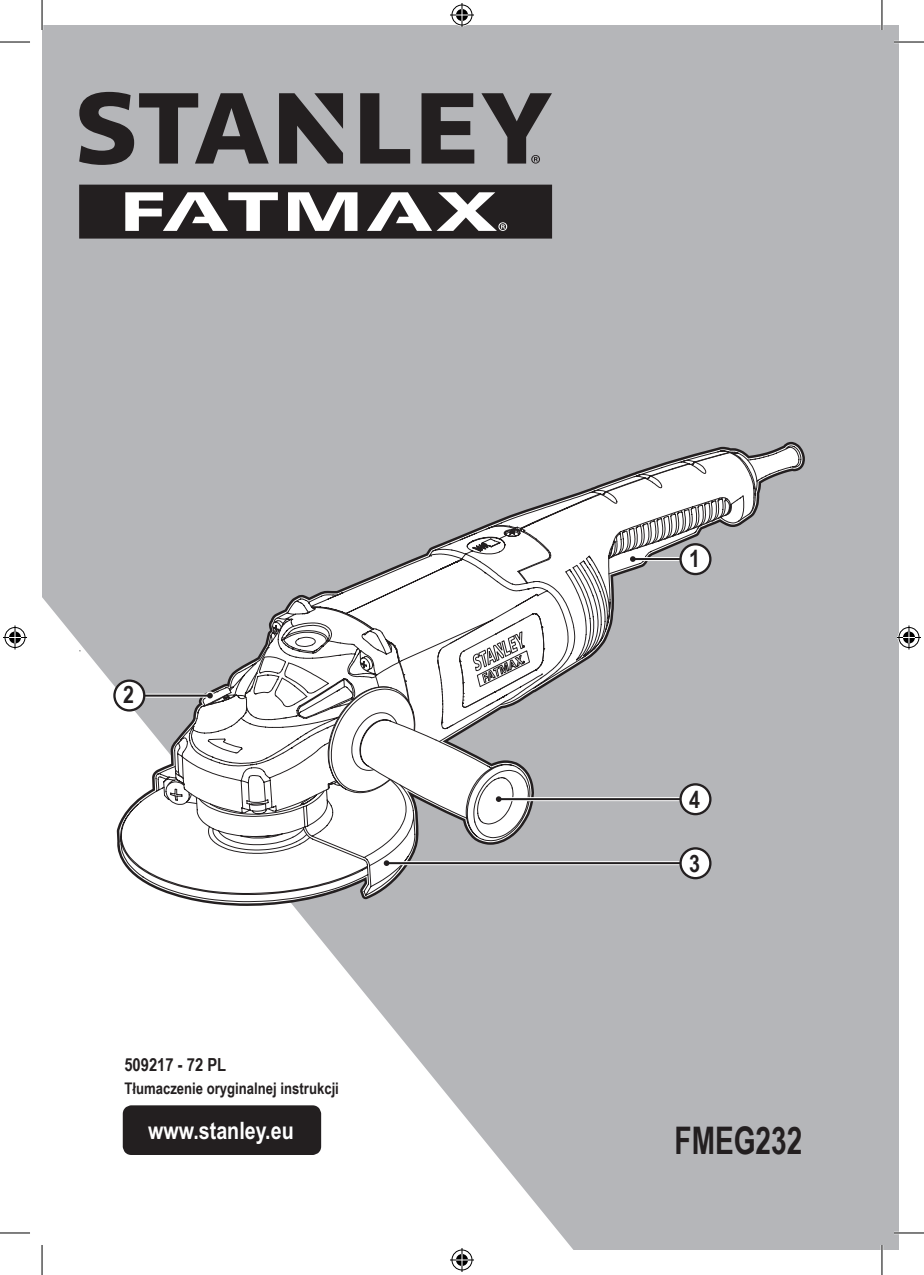
<style>
.page{position:relative;width:924px;height:1275px;background:#fff}
.page>*{position:absolute;margin:0;border:0;box-sizing:border-box;transform-origin:0 0}
.t1{font:700 38px "Arial Narrow";color:#231f20;scale:.9 1}
.t2{font:700 24px "Arial Narrow";color:#fff}
.t3{font:700 24px "Arial Narrow";color:#231f20}
.t4{font:700 18px "Arial Narrow";color:#231f20}
.t5{font:700 16px "Arial Narrow";color:#231f20}
</style>
<div class="page">
<div style="left:42px;top:25px;width:856px;height:1225px;background:#b5b6b9"></div>
<svg style="left:42px;top:597px;width:532px;height:653px"></svg>
<div style="left:126px;top:1108px;width:192px;height:44px;background:#231f20;border-radius:6px"></div>
<div style="left:123px;top:1105px;width:198px;height:50px;border:6px solid #231f20;border-radius:6px"></div>
<div style="left:79px;top:185px;width:473px;height:54px;background:#231f20"></div>
<svg style="left:279px;top:93px;width:64px;height:71px"></svg>
<svg style="left:421px;top:93px;width:53px;height:71px"></svg>
<svg style="left:360px;top:93px;width:50px;height:71px"></svg>
<svg style="left:79px;top:92px;width:189px;height:73px"></svg>
<svg style="left:481px;top:93px;width:70px;height:71px"></svg>
<svg style="left:288px;top:192px;width:69px;height:39px"></svg>
<svg style="left:125px;top:192px;width:153px;height:39px"></svg>
<svg style="left:367px;top:192px;width:140px;height:39px"></svg>
<svg style="left:117px;top:444px;width:685px;height:459px"></svg>
<svg style="left:428px;top:445px;width:372px;height:146px"></svg>
<svg style="left:748px;top:452px;width:9px;height:211px"></svg>
<svg style="left:449px;top:450px;width:299px;height:263px"></svg>
<svg style="left:120px;top:452px;width:618px;height:450px"></svg>
<hr style="left:632px;top:557px;width:58px;height:4px;background:#f3f3f3">
<div style="left:628px;top:555px;width:8px;height:8px;background:#fff;border-radius:50%"></div>
<svg style="left:630px;top:556px;width:5px;height:6px"></svg>
<hr style="left:632px;top:558px;width:58px;height:2px;background:#201d1e">
<div style="left:680px;top:544px;width:30px;height:30px;background:#fff;border-radius:50%"></div>
<div style="left:679px;top:543px;width:32px;height:32px;border:2px solid #231f20;border-radius:50%"></div>
<hr style="left:498px;top:797px;width:192px;height:4px;background:#eaeaea">
<hr style="left:498px;top:798px;width:192px;height:2px;background:#201d1e">
<div style="left:680px;top:784px;width:30px;height:30px;background:#fff;border-radius:50%"></div>
<div style="left:679px;top:783px;width:32px;height:32px;border:2px solid #231f20;border-radius:50%"></div>
<svg style="left:390px;top:861px;width:289px;height:4px"></svg>
<div style="left:382px;top:859px;width:8px;height:8px;background:#fff;border-radius:50%"></div>
<svg style="left:383px;top:860px;width:6px;height:6px"></svg>
<hr style="left:386px;top:862px;width:304px;height:2px;background:#201d1e">
<div style="left:680px;top:848px;width:30px;height:30px;background:#fff;border-radius:50%"></div>
<div style="left:679px;top:847px;width:32px;height:32px;border:2px solid #231f20;border-radius:50%"></div>
<svg style="left:145px;top:693px;width:29px;height:4px"></svg>
<svg style="left:174px;top:556px;width:373px;height:285px"></svg>
<hr style="left:134px;top:694px;width:76px;height:2px;background:#201d1e">
<div style="left:114px;top:680px;width:30px;height:30px;background:#fff;border-radius:50%"></div>
<div style="left:113px;top:679px;width:32px;height:32px;border:2px solid #231f20;border-radius:50%"></div>
<hr style="left:893px;top:41px;width:30px;height:2px;background:#fff">
<hr style="left:893px;top:1231px;width:30px;height:3px;background:#fff">
<hr style="left:880px;top:0;width:2px;height:30px;background:#fff">
<hr style="left:880px;top:1245px;width:2px;height:30px;background:#fff">
<hr style="left:0;top:42px;width:30px;height:1px;background:#000">
<hr style="left:893px;top:42px;width:30px;height:1px;background:#000">
<hr style="left:0;top:1232px;width:30px;height:1px;background:#000">
<hr style="left:893px;top:1232px;width:30px;height:1px;background:#000">
<hr style="left:42px;top:0;width:1px;height:30px;background:#000">
<hr style="left:42px;top:1245px;width:1px;height:30px;background:#000">
<hr style="left:881px;top:0;width:1px;height:30px;background:#000">
<hr style="left:881px;top:1245px;width:1px;height:30px;background:#000">
<svg style="left:450px;top:3px;width:24px;height:24px"></svg>
<svg style="left:450px;top:1248px;width:24px;height:24px"></svg>
<svg style="left:3px;top:625px;width:24px;height:24px"></svg>
<svg style="left:897px;top:625px;width:23px;height:24px"></svg>
<h2 class="t3" style="left:123px;top:676px;width:12px">2</h2>
<p class="t4" style="left:124px;top:1051px;width:103px">509217 - 72 PL</p>
<p class="t5" style="left:124px;top:1076px;width:216px">Tłumaczenie oryginalnej instrukcji</p>
<h2 class="t2" style="left:148px;top:1112px;width:147px">www.stanley.eu</h2>
<h2 class="t3" style="left:688px;top:541px;width:12px">1</h2>
<h2 class="t3" style="left:688px;top:781px;width:12px">4</h2>
<h2 class="t3" style="left:688px;top:845px;width:12px">3</h2>
<h1 class="t1" style="left:674px;top:1111px;width:144px">FMEG232</h1>
</div>
